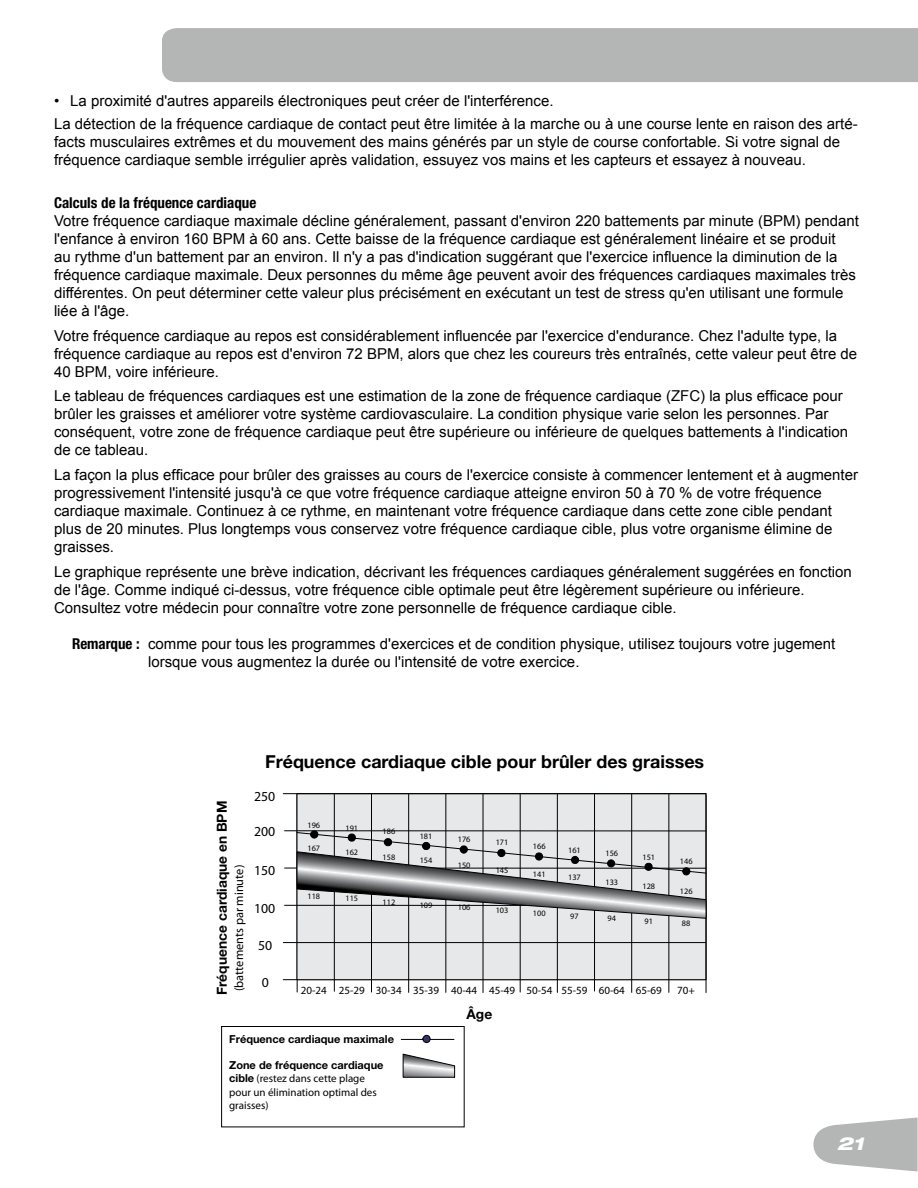
<style>
.page{position:relative;width:918px;height:1188px;background:#fff}
.page>*{position:absolute;margin:0;border:0;box-sizing:border-box;transform-origin:0 0}
.t1{font:italic 800 expanded 18px "Helvetica Neue";color:#fff}
.t2{font:700 17.85px "Helvetica Neue";color:#000}
.t3{font:15px/18px "Arial";color:#000}
.t4{font:700 condensed 15px "Helvetica Neue";color:#000}
.t5{font:700 13.8px "Helvetica Neue";color:#000}
.t6{font:13.8px "Helvetica Neue";color:#000}
.t7{font:italic 12.45px "Helvetica Neue";color:#000}
.t8{font:italic 10.95px/13.2px "Helvetica Neue";color:#000}
.t9{font:10.95px "Helvetica Neue";color:#000}
.t10{font:700 10.95px "Helvetica Neue";color:#000}
.t11{font:8.25px "Helvetica Neue";color:#000}
.s1{font-family:"Helvetica Neue";font-weight:700;font-stretch:condensed}
.s2{font-weight:700;font-style:normal}
</style>
<div class="page">
<div style="left:162px;top:28px;width:756px;height:54px;background:#b4b5b5"></div>
<svg style="left:813px;top:1118px;width:105px;height:54px"></svg>
<hr style="left:297px;top:795px;width:1px;height:197px;background:#000">
<hr style="left:283px;top:979px;width:423px;height:1px;background:#000">
<div style="left:297px;top:794px;width:409px;height:186px;background:#e7e8e9"></div>
<div style="left:297px;top:794px;width:409px;height:186px;border:1px solid #000"></div>
<hr style="left:283px;top:793px;width:423px;height:1px;background:#000">
<hr style="left:283px;top:942px;width:423px;height:1px;background:#000">
<hr style="left:669px;top:794px;width:1px;height:198px;background:#000">
<hr style="left:706px;top:795px;width:1px;height:198px;background:#000">
<hr style="left:631px;top:794px;width:1px;height:198px;background:#000">
<hr style="left:557px;top:794px;width:1px;height:198px;background:#000">
<hr style="left:408px;top:794px;width:1px;height:198px;background:#000">
<hr style="left:371px;top:794px;width:1px;height:198px;background:#000">
<hr style="left:446px;top:794px;width:1px;height:198px;background:#000">
<hr style="left:594px;top:794px;width:1px;height:197px;background:#000">
<hr style="left:285px;top:905px;width:421px;height:1px;background:#000">
<hr style="left:285px;top:831px;width:421px;height:1px;background:#000">
<hr style="left:334px;top:793px;width:1px;height:198px;background:#000">
<hr style="left:285px;top:868px;width:421px;height:1px;background:#000">
<hr style="left:401px;top:1039px;width:53px;height:1px;background:#000">
<svg style="left:422px;top:1035px;width:9px;height:8px"></svg>
<hr style="left:483px;top:794px;width:1px;height:199px;background:#000">
<hr style="left:520px;top:793px;width:1px;height:199px;background:#000">
<svg style="left:296px;top:830px;width:411px;height:89px"></svg>
<svg style="left:402px;top:1053px;width:53px;height:25px"></svg>
<div style="left:221px;top:1026px;width:244px;height:101px;border:1px solid #000"></div>
<p class="t3" style="left:54px;top:89px;width:805px;line-height:23.4px">• La proximité d'autres appareils électroniques peut créer de l'interférence.<br>La détection de la fréquence cardiaque de contact peut être limitée à la marche ou à une course lente en raison des arté-</p>
<p class="t3" style="left:54px;top:133px;width:788px">facts musculaires extrêmes et du mouvement des mains générés par un style de course confortable. Si votre signal de fréquence cardiaque semble irrégulier après validation, essuyez vos mains et les capteurs et essayez à nouveau.</p>
<p class="t4" style="left:54px;top:193px;width:204px">Calculs de la fréquence cardiaque</p>
<p class="t3" style="left:54px;top:212px;width:806px">Votre fréquence cardiaque maximale décline généralement, passant d'environ 220 battements par minute (BPM) pendant l'enfance à environ 160 BPM à 60 ans. Cette baisse de la fréquence cardiaque est généralement linéaire et se produit<br>au rythme d'un battement par an environ. Il n'y a pas d'indication suggérant que l'exercice influence la diminution de la fréquence cardiaque maximale. Deux personnes du même âge peuvent avoir des fréquences cardiaques maximales très différentes. On peut déterminer cette valeur plus précisément en exécutant un test de stress qu'en utilisant une formule liée à l'âge.</p>
<p class="t3" style="left:54px;top:326px;width:805px">Votre fréquence cardiaque au repos est considérablement influencée par l'exercice d'endurance. Chez l'adulte type, la fréquence cardiaque au repos est d'environ 72 BPM, alors que chez les coureurs très entraînés, cette valeur peut être de<br>40 BPM, voire inférieure.</p>
<p class="t3" style="left:54px;top:387px;width:796px">Le tableau de fréquences cardiaques est une estimation de la zone de fréquence cardiaque (ZFC) la plus efficace pour brûler les graisses et améliorer votre système cardiovasculaire. La condition physique varie selon les personnes. Par conséquent, votre zone de fréquence cardiaque peut être supérieure ou inférieure de quelques battements à l'indication de ce tableau.</p>
<p class="t3" style="left:54px;top:466px;width:806px">La façon la plus efficace pour brûler des graisses au cours de l'exercice consiste à commencer lentement et à augmenter progressivement l'intensité jusqu'à ce que votre fréquence cardiaque atteigne environ 50 à 70 % de votre fréquence cardiaque maximale. Continuez à ce rythme, en maintenant votre fréquence cardiaque dans cette zone cible pendant plus de 20 minutes. Plus longtemps vous conservez votre fréquence cardiaque cible, plus votre organisme élimine de graisses.</p>
<p class="t3" style="left:54px;top:563px;width:799px">Le graphique représente une brève indication, décrivant les fréquences cardiaques généralement suggérées en fonction de l'âge. Comme indiqué ci-dessus, votre fréquence cible optimale peut être légèrement supérieure ou inférieure.<br>Consultez votre médecin pour connaître votre zone personnelle de fréquence cardiaque cible.</p>
<p class="t3" style="left:148px;top:635px;width:689px;text-indent:-76px"><span class="s1">Remarque :</span> comme pour tous les programmes d'exercices et de condition physique, utilisez toujours votre jugement lorsque vous augmentez la durée ou l'intensité de votre exercice.</p>
<p class="t5" style="left:213px;top:995px;width:196px;rotate:-90deg">Fréquence cardiaque en BPM</p>
<p class="t7" style="left:231px;top:991px;width:128px;rotate:-90deg">(battements par minute)</p>
<p class="t2" style="left:265px;top:751px;width:441px">Fréquence cardiaque cible pour brûler des graisses</p>
<p class="t6" style="left:254px;top:788px;width:23px">250</p>
<p class="t6" style="left:254px;top:822px;width:23px">200</p>
<p class="t6" style="left:254px;top:862px;width:23px">150</p>
<p class="t6" style="left:254px;top:899px;width:23px">100</p>
<p class="t6" style="left:258px;top:937px;width:16px">50</p>
<p class="t6" style="left:262px;top:974px;width:9px">0</p>
<p class="t11" style="left:307px;top:820px;width:14px">196</p>
<p class="t11" style="left:307px;top:843px;width:14px">167</p>
<p class="t11" style="left:345px;top:823px;width:14px">191</p>
<p class="t11" style="left:345px;top:847px;width:14px">162</p>
<p class="t11" style="left:307px;top:891px;width:14px">118</p>
<p class="t11" style="left:345px;top:893px;width:14px">115</p>
<p class="t11" style="left:383px;top:827px;width:14px">186</p>
<p class="t11" style="left:420px;top:831px;width:14px">181</p>
<p class="t11" style="left:458px;top:834px;width:14px">176</p>
<p class="t11" style="left:383px;top:852px;width:14px">158</p>
<p class="t11" style="left:420px;top:855px;width:14px">154</p>
<p class="t11" style="left:458px;top:860px;width:14px">150</p>
<p class="t11" style="left:383px;top:897px;width:14px">112</p>
<p class="t11" style="left:420px;top:900px;width:14px">109</p>
<p class="t11" style="left:458px;top:902px;width:14px">106</p>
<p class="t11" style="left:496px;top:837px;width:14px">171</p>
<p class="t11" style="left:533px;top:841px;width:14px">166</p>
<p class="t11" style="left:568px;top:845px;width:14px">161</p>
<p class="t11" style="left:605px;top:848px;width:14px">156</p>
<p class="t11" style="left:643px;top:852px;width:14px">151</p>
<p class="t11" style="left:680px;top:856px;width:14px">146</p>
<p class="t11" style="left:496px;top:865px;width:14px">145</p>
<p class="t11" style="left:533px;top:869px;width:14px">141</p>
<p class="t11" style="left:568px;top:873px;width:14px">137</p>
<p class="t11" style="left:605px;top:877px;width:14px">133</p>
<p class="t11" style="left:643px;top:881px;width:14px">128</p>
<p class="t11" style="left:680px;top:886px;width:14px">126</p>
<p class="t11" style="left:496px;top:905px;width:14px">103</p>
<p class="t11" style="left:533px;top:909px;width:14px">100</p>
<p class="t11" style="left:570px;top:911px;width:10px">97</p>
<p class="t11" style="left:608px;top:913px;width:10px">94</p>
<p class="t11" style="left:645px;top:916px;width:10px">91</p>
<p class="t11" style="left:682px;top:918px;width:10px">88</p>
<p class="t9" style="left:301px;top:983px;width:28px">20-24</p>
<p class="t9" style="left:339px;top:983px;width:28px">25-29</p>
<p class="t9" style="left:376px;top:983px;width:287px">30-34 35-39 40-44 45-49 50-54 55-59 60-64 65-69</p>
<p class="t9" style="left:677px;top:983px;width:19px">70+</p>
<p class="t5" style="left:466px;top:1005px;width:27px">Âge</p>
<p class="t10" style="left:229px;top:1032px;width:166px">Fréquence cardiaque maximale</p>
<p class="t8" style="left:229px;top:1059px;width:156px"><span class="s2">Zone de fréquence cardiaque cible</span> (restez dans cette plage pour un élimination optimal des graisses)</p>
<p class="t1" style="left:837px;top:1132px;width:28px">21</p>
</div>
